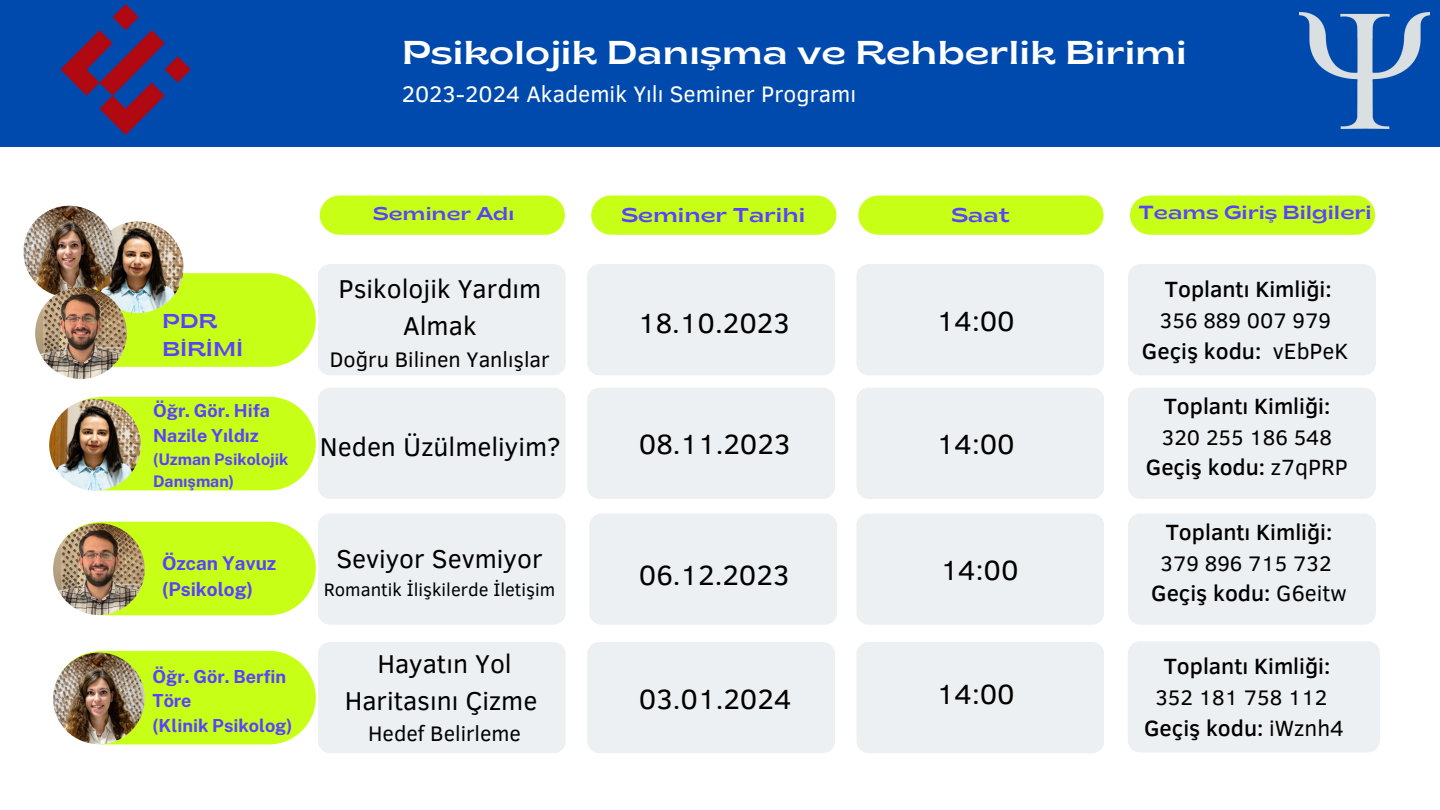
<style>
.page{position:relative;width:1440px;height:810px;background:#fff}
.page>*{position:absolute;margin:0;border:0;box-sizing:border-box;transform-origin:0 0}
.t1{font:semi-expanded 33px "Brice";color:#fff}
.t2{font:28.5px "Clear Sans";color:#000}
.t3{font:26.5px/36.8px "Clear Sans";color:#000;text-align:center}
.t4{font:23px "Clear Sans";color:#fff}
.t5{font:500 22.6px "Clear Sans";color:#000}
.t6{font:21.6px "Clear Sans";color:#000}
.t7{font:semi-expanded 20px/27.8px "Brice";color:#5941ff}
.t8{font:700 19px "Public Sans";color:#5941ff}
.t9{font:semi-expanded 19px "Brice";color:#5941ff}
.t10{font:18.5px "Clear Sans";color:#000}
.t11{font:semi-expanded 18.5px "Brice";color:#5941ff}
.t12{font:700 18px/24.8px "Public Sans";color:#5941ff}
.t13{font:700 16px/21.8px "Public Sans";color:#5941ff}
.s1{font-weight:400}
</style>
<div class="page">
<svg style="left:96px;top:273px;width:220px;height:94px;background:#cbfe24"></svg>
<svg style="left:54px;top:522px;width:262px;height:93px;background:#cdfe2d"></svg>
<div style="left:0;top:0;width:1440px;height:147px;background:#004aad"></div>
<div style="left:318px;top:264px;width:248px;height:111px;background:#edf0f2;border-radius:12px"></div>
<div style="left:318px;top:513px;width:248px;height:112px;background:#edf0f2;border-radius:12px"></div>
<div style="left:587px;top:264px;width:248px;height:111px;background:#edf0f2;border-radius:12px"></div>
<div style="left:589px;top:513px;width:248px;height:112px;background:#edf0f2;border-radius:12px"></div>
<div style="left:856px;top:264px;width:248px;height:111px;background:#edf0f2;border-radius:12px"></div>
<div style="left:856px;top:513px;width:248px;height:112px;background:#edf0f2;border-radius:12px"></div>
<div style="left:1128px;top:264px;width:248px;height:111px;background:#edf0f2;border-radius:12px"></div>
<div style="left:1128px;top:388px;width:248px;height:111px;background:#edf0f2;border-radius:12px"></div>
<div style="left:1128px;top:513px;width:248px;height:112px;background:#edf0f2;border-radius:12px"></div>
<div style="left:320px;top:195px;width:245px;height:40px;background:#c8ff16;border-radius:19px"></div>
<div style="left:591px;top:195px;width:245px;height:40px;background:#c8ff16;border-radius:19px"></div>
<div style="left:858px;top:195px;width:246px;height:40px;background:#c8ff16;border-radius:19px"></div>
<div style="left:1130px;top:195px;width:245px;height:40px;background:#c8ff16;border-radius:19px"></div>
<img style="left:60px;top:5px;width:131px;height:130px">
<img style="left:1299px;top:12px;width:131px;height:116px">
<img style="left:92px;top:221px;width:92px;height:92px;border-radius:50%">
<img style="left:23px;top:206px;width:92px;height:91px;border-radius:50%">
<img style="left:35px;top:287px;width:92px;height:92px;border-radius:50%">
<img style="left:53px;top:523px;width:92px;height:92px;border-radius:50%">
<div style="left:1128px;top:641px;width:252px;height:112px;background:#edf0f2;border-radius:12px"></div>
<svg style="left:54px;top:397px;width:262px;height:93px;background:#ccfe2a"></svg>
<img style="left:49px;top:399px;width:92px;height:92px;border-radius:50%">
<div style="left:318px;top:388px;width:248px;height:111px;background:#edf0f2;border-radius:12px"></div>
<div style="left:587px;top:388px;width:248px;height:111px;background:#edf0f2;border-radius:12px"></div>
<div style="left:856px;top:388px;width:248px;height:111px;background:#edf0f2;border-radius:12px"></div>
<svg style="left:54px;top:651px;width:262px;height:93px;background:#cdfe2d"></svg>
<img style="left:53px;top:653px;width:92px;height:91px;border-radius:50%">
<div style="left:318px;top:642px;width:248px;height:111px;background:#edf0f2;border-radius:12px"></div>
<div style="left:587px;top:642px;width:248px;height:111px;background:#edf0f2;border-radius:12px"></div>
<div style="left:856px;top:642px;width:248px;height:111px;background:#edf0f2;border-radius:12px"></div>
<p class="t1" style="left:402px;top:40px;width:787px">Psikolojik Danışma ve Rehberlik Birimi</p>
<p class="t4" style="left:402px;top:77px;width:456px">2023-2024 Akademik Yılı Seminer Programı</p>
<p class="t7" style="left:162px;top:309px;width:83px">PDR<br>BİRİMİ</p>
<p class="t12" style="left:153px;top:398px;width:119px">Öğr. Gör. Hifa<br>Nazile Yıldız</p>
<p class="t13" style="left:153px;top:448px;width:137px">(Uzman Psikolojik<br>Danışman)</p>
<p class="t8" style="left:162px;top:552px;width:116px">Özcan Yavuz</p>
<p class="t8" style="left:162px;top:578px;width:93px">(Psikolog)</p>
<p class="t12" style="left:153px;top:664px;width:135px">Öğr. Gör. Berfin<br>Töre</p>
<p class="t12" style="left:153px;top:713px;width:141px">(Klinik Psikolog)</p>
<p class="t11" style="left:373px;top:207px;width:143px">Seminer Adı</p>
<p class="t3" style="left:338px;top:269px;width:204px">Psikolojik Yardım<br>Almak</p>
<p class="t6" style="left:330px;top:343px;width:221px">Doğru Bilinen Yanlışlar</p>
<p class="t7" style="left:621px;top:203px;width:185px">Seminer Tarihi</p>
<p class="t2" style="left:638px;top:302px;width:153px">18.10.2023</p>
<p class="t7" style="left:951px;top:203px;width:59px">Saat</p>
<p class="t2" style="left:937px;top:300px;width:80px">14:00</p>
<p class="t3" style="left:320px;top:427px;width:242px">Neden Üzülmeliyim?</p>
<p class="t2" style="left:639px;top:424px;width:153px">08.11.2023</p>
<p class="t2" style="left:937px;top:424px;width:80px">14:00</p>
<p class="t3" style="left:336px;top:539px;width:208px">Seviyor Sevmiyor</p>
<p class="t10" style="left:324px;top:576px;width:233px">Romantik İlişkilerde İletişim</p>
<p class="t3" style="left:345px;top:644px;width:194px">Hayatın Yol<br>Haritasını Çizme</p>
<p class="t6" style="left:368px;top:718px;width:154px">Hedef Belirleme</p>
<p class="t2" style="left:639px;top:555px;width:152px">06.12.2023</p>
<p class="t2" style="left:941px;top:549px;width:80px">14:00</p>
<p class="t2" style="left:639px;top:679px;width:154px">03.01.2024</p>
<p class="t2" style="left:937px;top:673px;width:80px">14:00</p>
<p class="t9" style="left:1138px;top:205px;width:235px">Teams Giriş Bilgileri</p>
<p class="t5" style="left:1165px;top:273px;width:168px">Toplantı Kimliği:</p>
<p class="t6" style="left:1160px;top:304px;width:173px">356 889 007 979</p>
<p class="t5" style="left:1142px;top:334px;width:208px">Geçiş kodu: <span class="s1">vEbPeK</span></p>
<p class="t5" style="left:1164px;top:390px;width:168px">Toplantı Kimliği:</p>
<p class="t6" style="left:1162px;top:421px;width:172px">320 255 186 548</p>
<p class="t5" style="left:1146px;top:451px;width:204px">Geçiş kodu: <span class="s1">z7qPRP</span></p>
<p class="t5" style="left:1166px;top:515px;width:168px">Toplantı Kimliği:</p>
<p class="t6" style="left:1161px;top:547px;width:173px">379 896 715 732</p>
<p class="t5" style="left:1151px;top:577px;width:197px">Geçiş kodu: <span class="s1">G6eitw</span></p>
<p class="t5" style="left:1164px;top:650px;width:168px">Toplantı Kimliği:</p>
<p class="t6" style="left:1155px;top:682px;width:173px">352 181 758 112</p>
<p class="t5" style="left:1144px;top:711px;width:202px">Geçiş kodu: <span class="s1">iWznh4</span></p>
</div>
